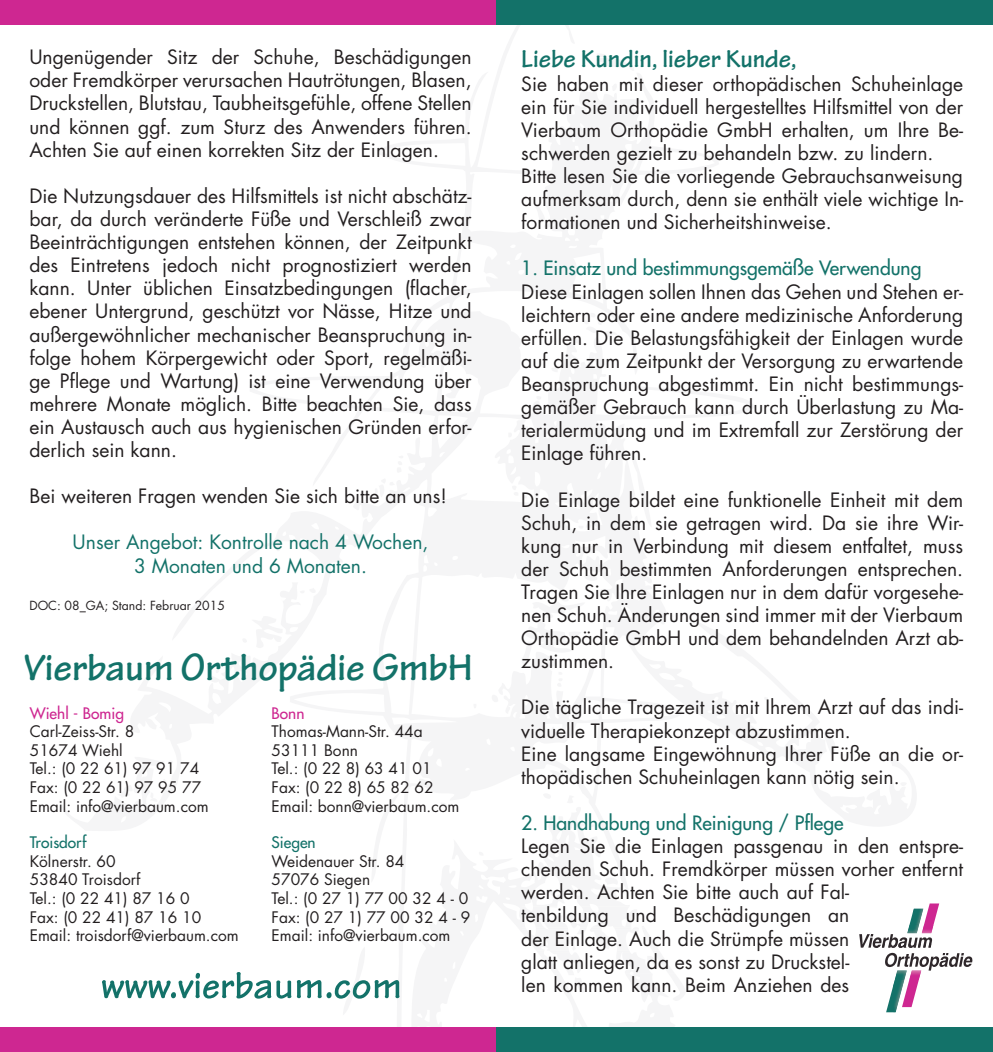
<style>
.page{position:relative;width:993px;height:1052px;background:#fff}
.page>*{position:absolute;margin:0;border:0;box-sizing:border-box;transform-origin:0 0}
.t1{font:700 39.9px "Tekton Pro";color:#137269}
.t2{font:700 26.25px "Tekton Pro";color:#137269}
.t3{font:19.25px/23.1px "Futura";color:#231f20;text-align:justify}
.t4{font:19.25px "Futura";color:#137269}
.t5{font:19.25px/23.1px "Futura";color:#137269;text-align:center}
.t6{font:15.58px/18.6px "Futura";color:#231f20}
.t7{font:15.58px "Futura";color:#ce2791}
.t8{font:15.58px "Futura";color:#137269}
.t9{font:12.25px "Futura";color:#231f20}
</style>
<div class="page">
<div style="left:0;top:0;width:496px;height:25px;background:#ce2791"></div>
<div style="left:0;top:1027px;width:496px;height:25px;background:#ce2791"></div>
<div style="left:496px;top:1027px;width:496px;height:25px;background:#137269"></div>
<div style="left:496px;top:0;width:496px;height:25px;background:#137269"></div>
<svg style="left:859px;top:903px;width:113px;height:109px"></svg>
<svg style="left:102px;top:972px;width:297px;height:27px"></svg>
<p class="t3" style="left:29px;top:45px;width:443px">Ungenügender Sitz der Schuhe, Beschädigungen oder Fremdkörper verursachen Hautrötungen, Blasen, Druckstellen, Blutstau, Taubheitsgefühle, offene Stellen und können ggf. zum Sturz des Anwenders führen.<br>Achten Sie auf einen korrekten Sitz der Einlagen.</p>
<p class="t3" style="left:29px;top:184px;width:443px">Die Nutzungsdauer des Hilfsmittels ist nicht abschätz&shy;bar, da durch veränderte Füße und Verschleiß zwar Beeinträchtigungen entstehen können, der Zeitpunkt des Eintretens jedoch nicht prognostiziert werden kann. Unter üblichen Einsatzbedingungen (flacher, ebener Untergrund, geschützt vor Nässe, Hitze und außergewöhnlicher mechanischer Beanspruchung in&shy;folge hohem Körpergewicht oder Sport, regelmäßi&shy;ge Pflege und Wartung) ist eine Verwendung über mehrere Monate möglich. Bitte beachten Sie, dass ein Austausch auch aus hygienischen Gründen erfor&shy;derlich sein kann.</p>
<p class="t3" style="left:29px;top:484px;width:419px">Bei weiteren Fragen wenden Sie sich bitte an uns!</p>
<p class="t5" style="left:73px;top:530px;width:357px">Unser Angebot: Kontrolle nach 4 Wochen,<br>3 Monaten und 6 Monaten.</p>
<p class="t9" style="left:29px;top:597px;width:197px">DOC: 08_GA; Stand: Februar 2015</p>
<h1 class="t1" style="left:24px;top:644px;width:450px">Vierbaum Orthopädie GmbH</h1>
<p class="t7" style="left:30px;top:703px;width:96px">Wiehl - Bomig</p>
<p class="t6" style="left:30px;top:722px;width:180px">Carl-Zeiss-Str. 8<br>51674 Wiehl<br>Tel.: (0 22 61) 97 91 74<br>Fax: (0 22 61) 97 95 77<br>Email: info@vierbaum.com</p>
<p class="t8" style="left:30px;top:832px;width:58px">Troisdorf</p>
<p class="t6" style="left:30px;top:851px;width:210px">Kölnerstr. 60<br>53840 Troisdorf<br>Tel.: (0 22 41) 87 16 0<br>Fax: (0 22 41) 87 16 10<br>Email: troisdorf@vierbaum.com</p>
<p class="t7" style="left:271px;top:703px;width:34px">Bonn</p>
<p class="t6" style="left:271px;top:722px;width:189px">Thomas-Mann-Str. 44a<br>53111 Bonn<br>Tel.: (0 22 8) 63 41 01<br>Fax: (0 22 8) 65 82 62<br>Email: bonn@vierbaum.com</p>
<p class="t8" style="left:271px;top:832px;width:46px">Siegen</p>
<p class="t6" style="left:271px;top:851px;width:200px">Weidenauer Str. 84<br>57076 Siegen<br>Tel.: (0 27 1) 77 00 32 4 - 0<br>Fax: (0 27 1) 77 00 32 4 - 9<br>Email: info@vierbaum.com</p>
<h2 class="t2" style="left:521px;top:44px;width:277px">Liebe Kundin, lieber Kunde,</h2>
<p class="t3" style="left:521px;top:72px;width:443px;text-align:left">Sie haben mit dieser orthopädischen Schuheinlage ein für Sie individuell hergestelltes Hilfsmittel von der Vierbaum Orthopädie GmbH erhalten, um Ihre Be&shy;schwerden gezielt zu behandeln bzw. zu lindern.<br>Bitte lesen Sie die vorliegende Gebrauchsanweisung aufmerksam durch, denn sie enthält viele wichtige In&shy;formationen und Sicherheitshinweise.</p>
<p class="t4" style="left:521px;top:256px;width:401px">1. Einsatz und bestimmungsgemäße Verwendung</p>
<p class="t3" style="left:521px;top:280px;width:443px">Diese Einlagen sollen Ihnen das Gehen und Stehen er&shy;leichtern oder eine andere medizinische Anforderung erfüllen. Die Belastungsfähigkeit der Einlagen wurde auf die zum Zeitpunkt der Versorgung zu erwartende Beanspruchung abgestimmt. Ein nicht bestimmungs&shy;gemäßer Gebrauch kann durch Überlastung zu Ma&shy;terialermüdung und im Extremfall zur Zerstörung der Einlage führen.</p>
<p class="t3" style="left:521px;top:487px;width:443px">Die Einlage bildet eine funktionelle Einheit mit dem Schuh, in dem sie getragen wird. Da sie ihre Wir&shy;kung nur in Verbindung mit diesem entfaltet, muss der Schuh bestimmten Anforderungen entsprechen.<br>Tragen Sie Ihre Einlagen nur in dem dafür vorgesehe&shy;nen Schuh. Änderungen sind immer mit der Vierbaum Orthopädie GmbH und dem behandelnden Arzt ab&shy;zustimmen.</p>
<p class="t3" style="left:521px;top:695px;width:443px;text-align:left">Die tägliche Tragezeit ist mit Ihrem Arzt auf das indi&shy;viduelle Therapiekonzept abzustimmen.<br>Eine langsame Eingewöhnung Ihrer Füße an die or&shy;thopädischen Schuheinlagen kann nötig sein.</p>
<p class="t4" style="left:521px;top:810px;width:323px">2. Handhabung und Reinigung / Pflege</p>
<p class="t3" style="left:521px;top:834px;width:443px;text-align:left">Legen Sie die Einlagen passgenau in den entspre&shy;chenden Schuh. Fremdkörper müssen vorher entfernt werden. Achten Sie bitte auch auf Fal-<br>tenbildung und Beschädigungen an<br>der Einlage. Auch die Strümpfe müssen<br>glatt anliegen, da es sonst zu Druckstel-<br>len kommen kann. Beim Anziehen des</p>
</div>
